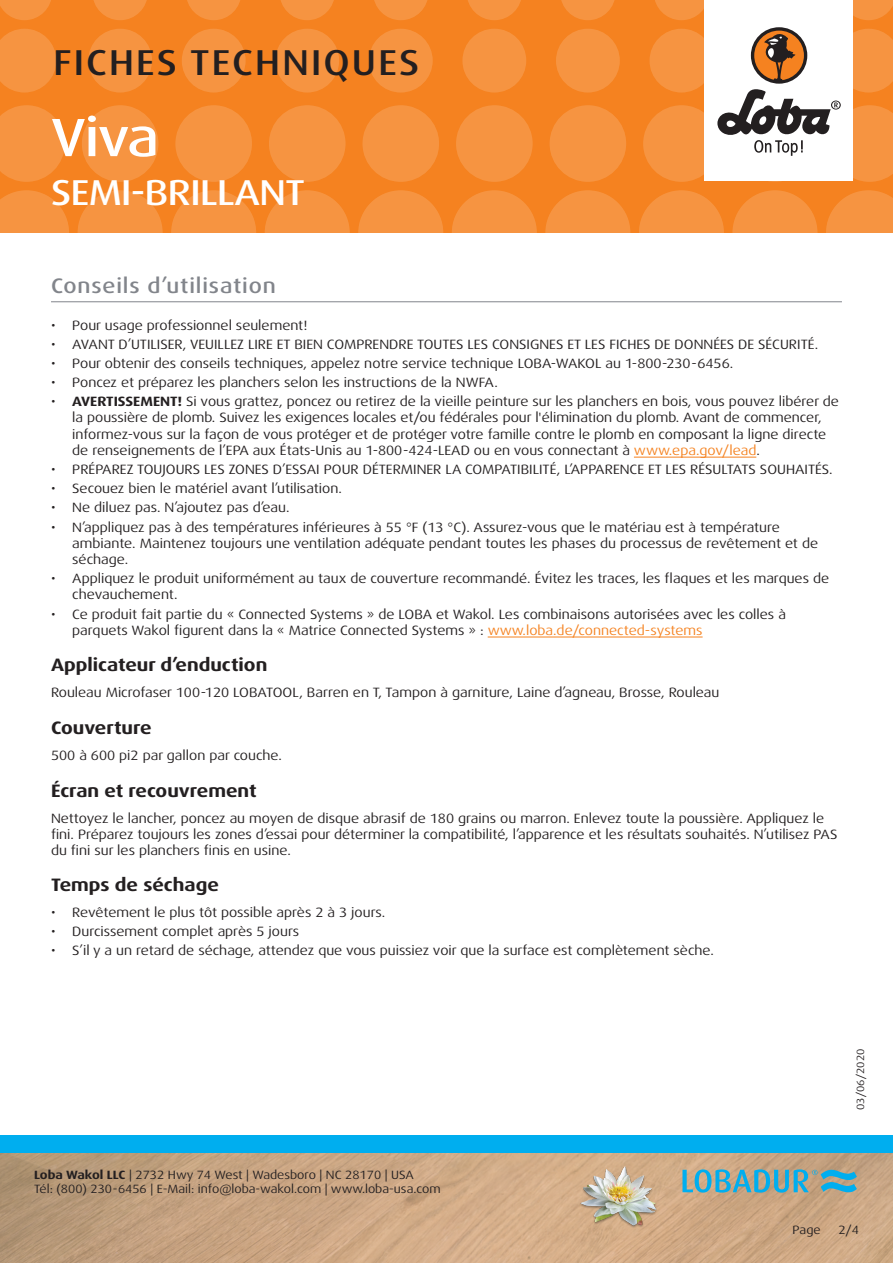
<style>
.page{position:relative;width:893px;height:1263px;background:#fff}
.page>*{position:absolute;margin:0;border:0;box-sizing:border-box;transform-origin:0 0}
.t1{font:500 expanded 54px "Dax Pro";color:#fff}
.t2{font:500 expanded 36px "Dax Pro";letter-spacing:.06em;color:#231f20}
.t3{font:500 expanded 36px "Dax Pro";letter-spacing:-.015em;color:#fff}
.Titel_grau{font:500 expanded 21px "Dax Pro";letter-spacing:.04em;color:#82858b}
.t4{font:700 expanded 18px "Dax Pro";color:#231f20}
.Text{font:expanded 13.5px/16.2px "Dax Pro";color:#231f20}
.t5{font:expanded 12px/14.4px "Dax Pro";color:#231f20}
.t6{font:expanded 10.5px "Dax Pro";color:#231f20}
.s1{font-weight:700}
.s2{color:#f58220}
</style>
<div class="page">
<div style="left:0;top:0;width:893px;height:233px;background:#f58220"></div>
<svg style="left:0;top:190px;width:69px;height:43px"></svg>
<svg style="left:78px;top:190px;width:85px;height:85px;fill:#f69441"></svg>
<svg style="left:171px;top:190px;width:85px;height:85px;fill:#f69441"></svg>
<svg style="left:265px;top:190px;width:85px;height:85px;fill:#f69441"></svg>
<svg style="left:358px;top:190px;width:85px;height:85px;fill:#f69441"></svg>
<svg style="left:545px;top:190px;width:85px;height:85px;fill:#f69441"></svg>
<svg style="left:452px;top:190px;width:85px;height:85px;fill:#f69441"></svg>
<svg style="left:732px;top:190px;width:85px;height:85px;fill:#f69441"></svg>
<svg style="left:639px;top:190px;width:85px;height:85px;fill:#f69441"></svg>
<svg style="left:826px;top:190px;width:67px;height:43px"></svg>
<svg style="left:0;top:105px;width:65px;height:77px"></svg>
<svg style="left:82px;top:105px;width:76px;height:77px"></svg>
<svg style="left:175px;top:105px;width:77px;height:77px"></svg>
<svg style="left:269px;top:105px;width:76px;height:77px"></svg>
<svg style="left:456px;top:105px;width:77px;height:77px"></svg>
<svg style="left:362px;top:105px;width:77px;height:77px"></svg>
<svg style="left:550px;top:105px;width:76px;height:77px"></svg>
<svg style="left:0;top:29px;width:56px;height:63px"></svg>
<svg style="left:182px;top:29px;width:64px;height:63px"></svg>
<svg style="left:88px;top:29px;width:64px;height:63px"></svg>
<svg style="left:275px;top:29px;width:64px;height:63px"></svg>
<svg style="left:462px;top:29px;width:64px;height:63px"></svg>
<svg style="left:369px;top:29px;width:64px;height:63px"></svg>
<svg style="left:556px;top:29px;width:64px;height:63px"></svg>
<svg style="left:0;top:0;width:51px;height:20px"></svg>
<svg style="left:187px;top:0;width:53px;height:20px"></svg>
<svg style="left:468px;top:0;width:53px;height:20px"></svg>
<svg style="left:655px;top:0;width:49px;height:20px"></svg>
<svg style="left:93px;top:0;width:54px;height:20px"></svg>
<svg style="left:374px;top:0;width:54px;height:20px"></svg>
<svg style="left:281px;top:0;width:53px;height:20px"></svg>
<svg style="left:561px;top:0;width:54px;height:20px"></svg>
<svg style="left:853px;top:0;width:40px;height:20px"></svg>
<img style="left:0;top:1152px;width:893px;height:111px">
<div style="left:0;top:1135px;width:893px;height:17px;background:#00aeef"></div>
<div style="left:704px;top:0;width:149px;height:181px;background:#fff"></div>
<svg style="left:643px;top:29px;width:250px;height:153px"></svg>
<img style="left:578px;top:1161px;width:82px;height:81px">
<svg style="left:682px;top:1169px;width:175px;height:24px;background:#75a8ae"></svg>
<hr style="left:634px;top:457px;width:122px;height:1px;background:#f58220">
<hr style="left:488px;top:637px;width:215px;height:1px;background:#f58220">
<hr style="left:51px;top:301px;width:791px;height:1px;background:#82858b">
<h2 class="t2" style="left:53px;top:40px;width:367px">FICHES TECHNIQUES</h2>
<p class="t1" style="left:51px;top:103px;width:109px">Viva</p>
<h2 class="t3" style="left:51px;top:169px;width:255px">SEMI-BRILLANT</h2>
<p class="Titel_grau" style="left:51px;top:272px;width:226px">Conseils d’utilisation</p>
<p class="Text" style="left:51px;top:317px;width:258px">• Pour usage professionnel seulement!</p>
<p class="Text" style="left:51px;top:336px;width:769px">• AVANT D’UTILISER, VEUILLEZ LIRE ET BIEN COMPRENDRE TOUTES LES CONSIGNES ET LES FICHES DE DONNÉES DE SÉCURITÉ.</p>
<p class="Text" style="left:51px;top:355px;width:684px">• Pour obtenir des conseils techniques, appelez notre service technique LOBA-WAKOL au 1-800-230-6456.</p>
<p class="Text" style="left:51px;top:374px;width:448px">• Poncez et préparez les planchers selon les instructions de la NWFA.</p>
<p class="Text" style="left:72px;top:394px;width:768px;text-indent:-21px">• <span class="s1">AVERTISSEMENT!</span> Si vous grattez, poncez ou retirez de la vieille peinture sur les planchers en bois, vous pouvez libérer de la poussière de plomb. Suivez les exigences locales et/ou fédérales pour l'élimination du plomb. Avant de commencer, informez-vous sur la façon de vous protéger et de protéger votre famille contre le plomb en composant la ligne directe de renseignements de l’EPA aux États-Unis au 1-800-424-LEAD ou en vous connectant à <span class="s2">www.epa.gov/lead</span>.</p>
<p class="Text" style="left:51px;top:461px;width:783px">• PRÉPAREZ TOUJOURS LES ZONES D’ESSAI POUR DÉTERMINER LA COMPATIBILITÉ, L’APPARENCE ET LES RÉSULTATS SOUHAITÉS.</p>
<p class="Text" style="left:51px;top:481px;width:292px">• Secouez bien le matériel avant l’utilisation.</p>
<p class="Text" style="left:51px;top:500px;width:240px">• Ne diluez pas. N’ajoutez pas d’eau.</p>
<p class="Text" style="left:72px;top:519px;width:747px;text-indent:-21px">• N’appliquez pas à des températures inférieures à 55 °F (13 °C). Assurez-vous que le matériau est à température ambiante. Maintenez toujours une ventilation adéquate pendant toutes les phases du processus de revêtement et de séchage.</p>
<p class="Text" style="left:72px;top:570px;width:758px;text-indent:-21px">• Appliquez le produit uniformément au taux de couverture recommandé. Évitez les traces, les flaques et les marques de chevauchement.</p>
<p class="Text" style="left:72px;top:606px;width:715px;text-indent:-21px">• Ce produit fait partie du « Connected Systems » de LOBA et Wakol. Les combinaisons autorisées avec les colles à parquets Wakol figurent dans la « Matrice Connected Systems » : <span class="s2">www.loba.de/connected-systems</span></p>
<p class="t4" style="left:51px;top:653px;width:218px">Applicateur d’enduction</p>
<p class="Text" style="left:51px;top:685px;width:670px">Rouleau Microfaser 100-120 LOBATOOL, Barren en T, Tampon à garniture, Laine d’agneau, Brosse, Rouleau</p>
<p class="t4" style="left:51px;top:716px;width:102px">Couverture</p>
<p class="Text" style="left:51px;top:747px;width:232px">500 à 600 pi2 par gallon par couche.</p>
<p class="t4" style="left:51px;top:779px;width:207px">Écran et recouvrement</p>
<p class="Text" style="left:51px;top:810px;width:788px">Nettoyez le lancher, poncez au moyen de disque abrasif de 180 grains ou marron. Enlevez toute la poussière. Appliquez le fini. Préparez toujours les zones d’essai pour déterminer la compatibilité, l’apparence et les résultats souhaités. N’utilisez PAS du fini sur les planchers finis en usine.</p>
<p class="t4" style="left:51px;top:873px;width:169px">Temps de séchage</p>
<p class="Text" style="left:51px;top:904px;width:336px">• Revêtement le plus tôt possible après 2 à 3 jours.</p>
<p class="Text" style="left:51px;top:923px;width:250px">• Durcissement complet après 5 jours</p>
<p class="Text" style="left:51px;top:942px;width:664px">• S’il y a un retard de séchage, attendez que vous puissiez voir que la surface est complètement sèche.</p>
<p class="t5" style="left:34px;top:1167px;width:408px"><span class="s1">Loba Wakol LLC</span> | 2732 Hwy 74 West | Wadesboro | NC 28170 | USA<br>Tél: (800) 230-6456 | E-Mail: info@loba-wakol.com | www.loba-usa.com</p>
<p class="t6" style="left:854px;top:1110px;width:63px;rotate:-90deg">03/06/2020</p>
<p class="t5" style="left:793px;top:1223px;width:30px">Page</p>
<p class="t5" style="left:838px;top:1223px;width:22px">2/4</p>
</div>
